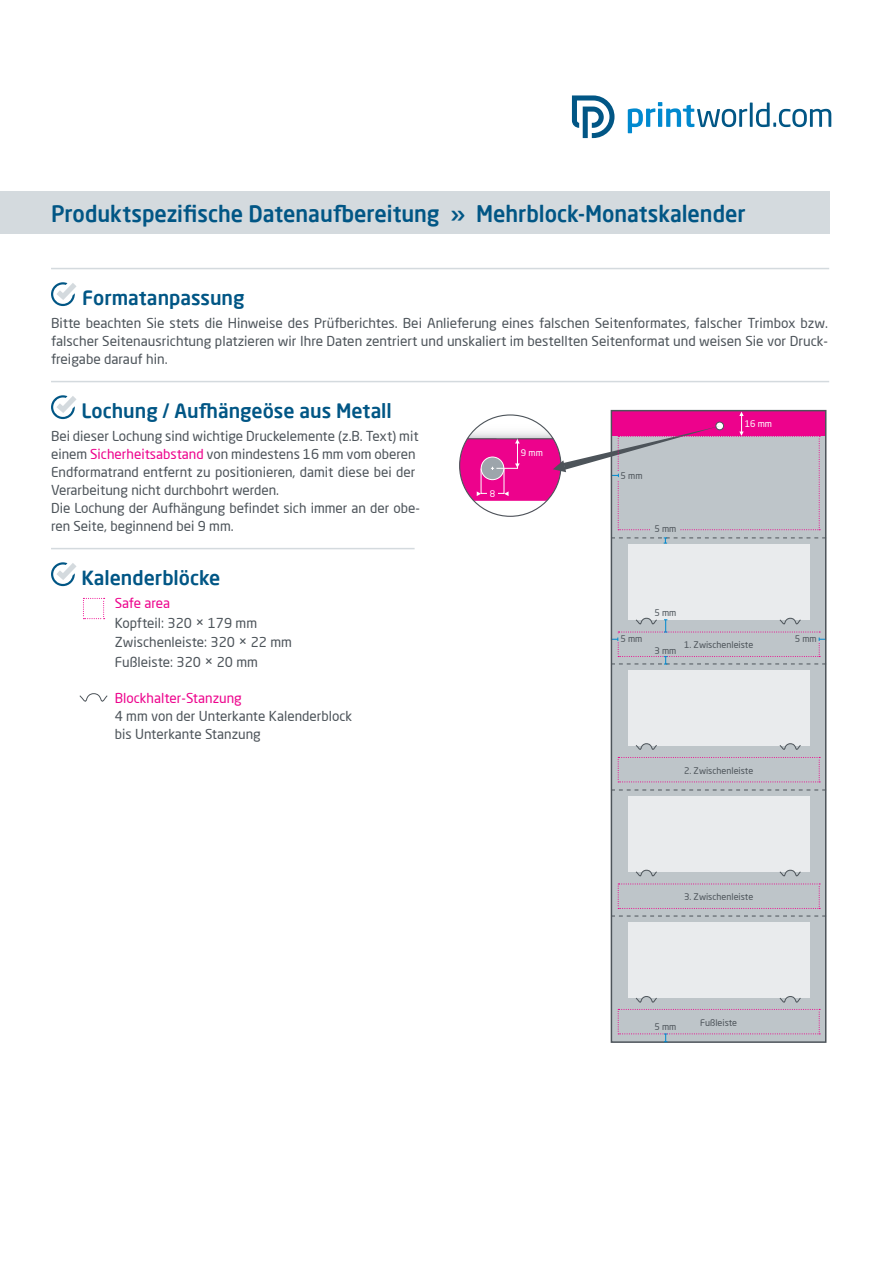
<style>
.page{position:relative;width:893px;height:1263px;background:#fff}
.page>*{position:absolute;margin:0;border:0;box-sizing:border-box;transform-origin:0 0}
.t1{font:500 22.5px "Neo Sans Pro";color:#015685;scale:.96 1}
.t2{font:500 19.5px "Neo Sans Pro";color:#015685}
.t3{font:13.5px/18px "Neo Sans Pro";color:#4d545a}
.t4{font:13.5px "Neo Sans Pro";color:#ed028c}
.t5{font:9px "Neo Sans Pro";color:#4d545a}
.t6{font:9px "Neo Sans Pro";color:#fff}
.s1{color:#ed028c}
.s2{font-size:15px}
</style>
<div class="page">
<div style="left:0;top:191px;width:829px;height:43px;background:#d4dade"></div>
<svg style="left:628px;top:102px;width:203px;height:31px"></svg>
<svg style="left:572px;top:96px;width:42px;height:42px"></svg>
<div style="left:611px;top:412px;width:215px;height:630px;background:#bec5c9"></div>
<svg style="left:614px;top:789px;width:209px;height:1px"></svg>
<svg style="left:614px;top:915px;width:209px;height:1px"></svg>
<div style="left:628px;top:543px;width:181px;height:76px;background:#e9ebed"></div>
<div style="left:628px;top:669px;width:181px;height:76px;background:#e9ebed"></div>
<div style="left:628px;top:796px;width:181px;height:75px;background:#e9ebed"></div>
<div style="left:628px;top:922px;width:181px;height:75px;background:#e9ebed"></div>
<svg style="left:614px;top:537px;width:209px;height:7px"></svg>
<svg style="left:460px;top:412px;width:360px;height:118px"></svg>
<svg style="left:618px;top:757px;width:202px;height:25px"></svg>
<div style="left:678px;top:764px;width:81px;height:12px;background:#bec5c9"></div>
<svg style="left:614px;top:617px;width:209px;height:48px"></svg>
<svg style="left:779px;top:743px;width:22px;height:7px"></svg>
<svg style="left:635px;top:743px;width:22px;height:7px"></svg>
<svg style="left:618px;top:869px;width:202px;height:40px"></svg>
<div style="left:611px;top:410px;width:215px;height:633px;border:2px solid #4d545a"></div>
<svg style="left:618px;top:996px;width:202px;height:46px"></svg>
<hr style="left:51px;top:268px;width:778px;height:1px;background:#d4dade">
<svg style="left:51px;top:282px;width:26px;height:24px"></svg>
<hr style="left:51px;top:381px;width:778px;height:1px;background:#d4dade">
<svg style="left:51px;top:395px;width:26px;height:24px"></svg>
<hr style="left:51px;top:548px;width:364px;height:1px;background:#d4dade">
<svg style="left:51px;top:562px;width:26px;height:24px"></svg>
<svg style="left:83px;top:598px;width:22px;height:21px"></svg>
<svg style="left:79px;top:693px;width:29px;height:9px"></svg>
<h1 class="t1" style="left:51px;top:200px;width:725px">Produktspezifische Datenaufbereitung » Mehrblock-Monatskalender</h1>
<h2 class="t2" style="left:82px;top:285px;width:164px">Formatanpassung</h2>
<p class="t3" style="left:51px;top:314px;width:779px;text-align:justify">Bitte beachten Sie stets die Hinweise des Prüfberichtes. Bei Anlieferung eines falschen Seitenformates, falscher Trimbox bzw. falscher Seitenausrichtung platzieren wir Ihre Daten zentriert und unskaliert im bestellten Seitenformat und weisen Sie vor Druck&shy;freigabe darauf hin.</p>
<h2 class="t2" style="left:81px;top:398px;width:312px">Lochung / Aufhängeöse aus Metall</h2>
<p class="t3" style="left:51px;top:427px;width:371px">Bei dieser Lochung sind wichtige Druckelemente (z.B. Text) mit einem <span class="s1">Sicherheitsabstand</span> von mindestens 16 mm vom oberen Endformatrand entfernt zu positionieren, damit diese bei der Verarbeitung nicht durchbohrt werden.<br>Die Lochung der Aufhängung befindet sich immer an der obe&shy;ren Seite, beginnend bei 9 mm.</p>
<h2 class="t2" style="left:81px;top:565px;width:141px">Kalenderblöcke</h2>
<p class="t3" style="left:115px;top:593px;width:179px;line-height:19.5px"><span class="s1">Safe area<br></span>Kopfteil: 320 <span class="s2">×</span> 179 mm<br>Zwischenleiste: 320 <span class="s2">×</span> 22 mm<br>Fußleiste: 320 <span class="s2">×</span> 20 mm</p>
<p class="t4" style="left:115px;top:690px;width:128px">Blockhalter-Stanzung</p>
<p class="t3" style="left:115px;top:707px;width:239px">4 mm von der Unterkante Kalenderblock bis Unterkante Stanzung</p>
<p class="t6" style="left:745px;top:418px;width:29px">16 mm</p>
<p class="t6" style="left:521px;top:447px;width:24px">9 mm</p>
<p class="t5" style="left:621px;top:470px;width:24px">5 mm</p>
<p class="t6" style="left:490px;top:488px;width:7px">8</p>
<p class="t5" style="left:654px;top:523px;width:24px">5 mm</p>
<p class="t5" style="left:654px;top:607px;width:24px">5 mm</p>
<p class="t5" style="left:620px;top:633px;width:24px">5 mm</p>
<p class="t5" style="left:795px;top:633px;width:24px">5 mm</p>
<p class="t5" style="left:684px;top:639px;width:71px">1. Zwischenleiste</p>
<p class="t5" style="left:654px;top:645px;width:24px">3 mm</p>
<p class="t5" style="left:684px;top:765px;width:71px">2. Zwischenleiste</p>
<p class="t5" style="left:684px;top:891px;width:71px">3. Zwischenleiste</p>
<p class="t5" style="left:654px;top:1021px;width:24px">5 mm</p>
<p class="t5" style="left:700px;top:1017px;width:38px">Fußleiste</p>
</div>
